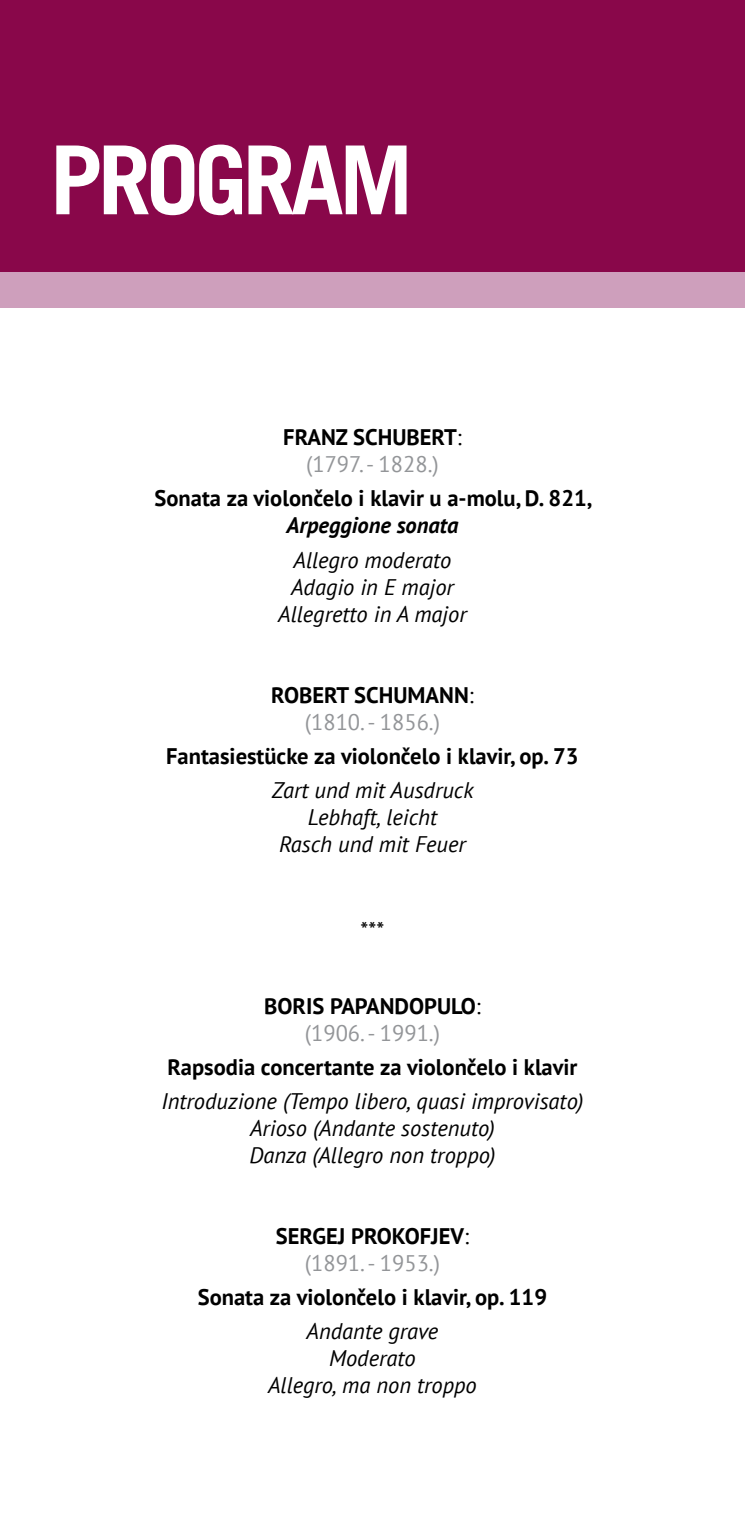
<style>
.page{position:relative;width:745px;height:1524px;background:#fff}
.page>*{position:absolute;margin:0;border:0;box-sizing:border-box;transform-origin:0 0}
.t1{font:700 95.25px "Trade Gothic";letter-spacing:-.05em;color:#fff}
.t2{font:700 22.5px/27px "PT Sans";color:#000;text-align:center}
.t3{font:italic 22.5px/27px "PT Sans";color:#000;text-align:center}
.t4{font:italic 700 22.5px "PT Sans";color:#000}
.t5{font:22.5px "PT Sans";color:#000}
.s1{font-weight:400}
.s2{font-weight:400;color:#939598}
</style>
<div class="page">
<div style="left:0;top:0;width:744px;height:298px;background:#89074a"></div>
<div style="left:0;top:272px;width:744px;height:35px;background:#ce9fbc"></div>
<hr style="left:744px;top:0;width:1px;height:298px;background:#89074a">
<h1 class="t1" style="left:50px;top:122px;width:365px">PROGRAM</h1>
<p class="t2" style="left:283px;top:423px;width:180px">FRANZ SCHUBERT<span class="s1">: </span><span class="s2">(1797. - 1828.)</span></p>
<p class="t2" style="left:154px;top:484px;width:438px">Sonata za violončelo i klavir u a-molu, D. 821,</p>
<p class="t4" style="left:286px;top:510px;width:173px">Arpeggione sonata</p>
<p class="t3" style="left:278px;top:545px;width:190px">Allegro moderato<br>Adagio in E major<br>Allegretto in A major</p>
<p class="t2" style="left:271px;top:681px;width:204px">ROBERT SCHUMANN<span class="s1">: </span><span class="s2">(1810. - 1856.)</span></p>
<p class="t2" style="left:166px;top:742px;width:414px">Fantasiestücke za violončelo i klavir, op. 73</p>
<p class="t3" style="left:272px;top:776px;width:203px">Zart und mit Ausdruck<br>Lebhaft, leicht<br>Rasch und mit Feuer</p>
<p class="t5" style="left:360px;top:915px;width:25px">***</p>
<p class="t2" style="left:264px;top:992px;width:218px">BORIS PAPANDOPULO<span class="s1">: </span><span class="s2">(1906. - 1991.)</span></p>
<p class="t2" style="left:167px;top:1053px;width:411px">Rapsodia concertante za violončelo i klavir</p>
<p class="t3" style="left:161px;top:1087px;width:423px">Introduzione (Tempo libero, quasi improvisato)<br>Arioso (Andante sostenuto)<br>Danza (Allegro non troppo)</p>
<p class="t2" style="left:276px;top:1222px;width:194px">SERGEJ PROKOFJEV<span class="s1">: </span><span class="s2">(1891. - 1953.)</span></p>
<p class="t2" style="left:198px;top:1283px;width:350px">Sonata za violončelo i klavir, op. 119</p>
<p class="t3" style="left:268px;top:1317px;width:210px">Andante grave<br>Moderato<br>Allegro, ma non troppo</p>
</div>
